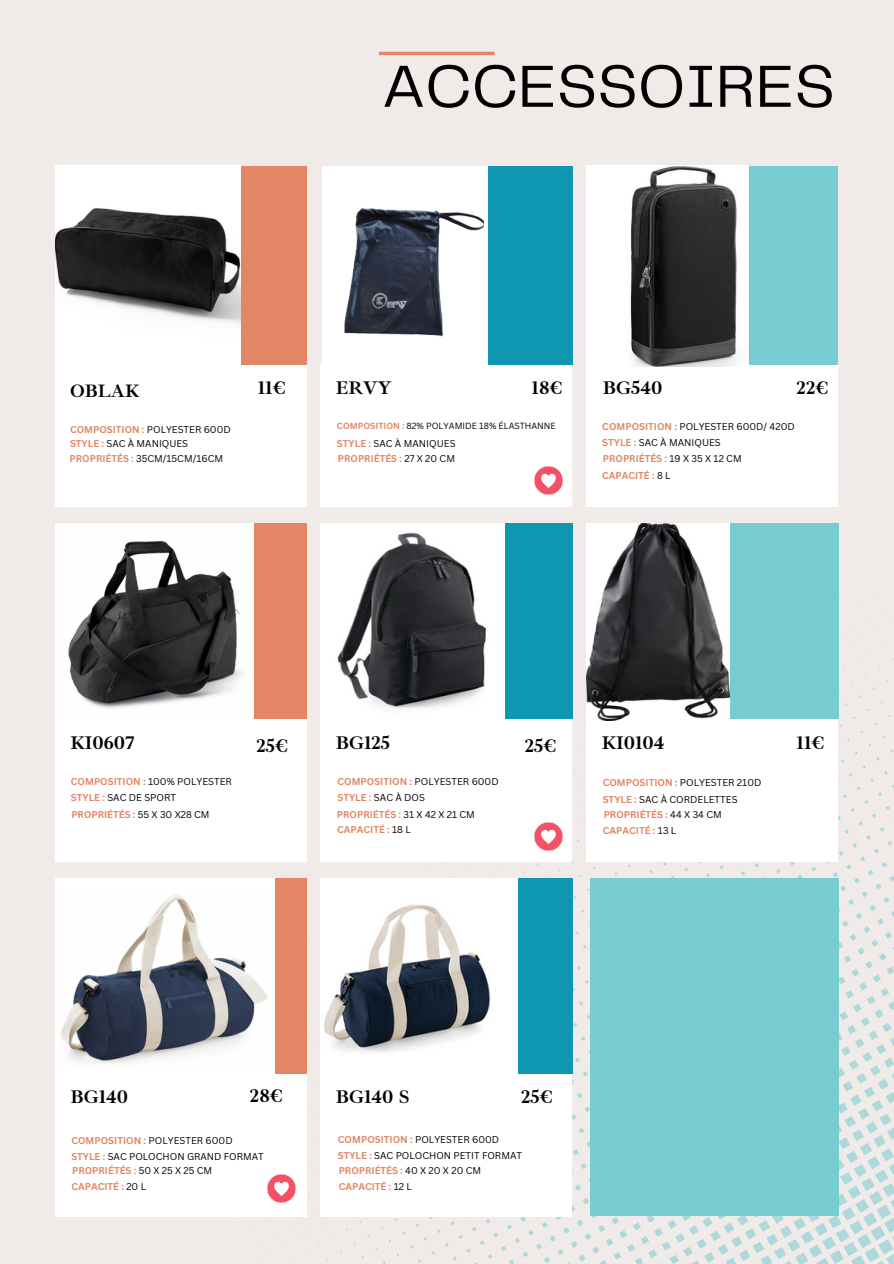
<style>
.page{position:relative;width:894px;height:1264px;background:#fff}
.page>*{position:absolute;margin:0;border:0;box-sizing:border-box;transform-origin:0 0}
.t1{font:61.5px "Telegraf";color:#000}
.t2{font:700 18.75px "Ibarra Real Nova";color:#000}
.t3{font:700 18.45px "Ibarra Real Nova";color:#000}
.t4{font:9.6px/14.5px "Canva Sans";color:#000}
.t5{font:700 9.6px "Canva Sans";color:#e38665}
.t6{font:8.7px "Canva Sans";color:#000}
.s1{font-weight:700;color:#e38665}
.s2{font-weight:700;color:#b68763}
.s3{font-weight:400;color:#000}
</style>
<div class="page">
<div style="left:0;top:0;width:893px;height:1263px;background:#f0ebe9"></div>
<div style="left:55px;top:364px;width:252px;height:143px;background:#fff"></div>
<svg style="left:194px;top:545px;width:699px;height:718px"></svg>
<div style="left:55px;top:719px;width:252px;height:142px;background:#fff"></div>
<div style="left:55px;top:1073px;width:252px;height:143px;background:#fff"></div>
<div style="left:320px;top:364px;width:252px;height:143px;background:#fff"></div>
<div style="left:320px;top:719px;width:252px;height:142px;background:#fff"></div>
<div style="left:320px;top:1073px;width:252px;height:143px;background:#fff"></div>
<div style="left:586px;top:364px;width:251px;height:143px;background:#fff"></div>
<div style="left:586px;top:719px;width:251px;height:142px;background:#fff"></div>
<hr style="left:379px;top:52px;width:115px;height:3px;background:#e38665">
<div style="left:217px;top:166px;width:90px;height:198px;background:#e38665"></div>
<div style="left:215px;top:523px;width:92px;height:196px;background:#e38665"></div>
<div style="left:215px;top:878px;width:92px;height:195px;background:#e38665"></div>
<div style="left:451px;top:878px;width:121px;height:196px;background:#0f97b2"></div>
<div style="left:488px;top:166px;width:84px;height:198px;background:#0f97b2"></div>
<div style="left:322px;top:166px;width:165px;height:198px;background:#fff"></div>
<div style="left:487px;top:523px;width:85px;height:196px;background:#0f97b2"></div>
<div style="left:747px;top:166px;width:91px;height:198px;background:#77ccd1"></div>
<div style="left:723px;top:523px;width:115px;height:196px;background:#77ccd1"></div>
<img style="left:55px;top:523px;width:198px;height:196px">
<img style="left:55px;top:166px;width:186px;height:198px">
<img style="left:344px;top:207px;width:139px;height:130px">
<img style="left:586px;top:166px;width:162px;height:200px">
<img style="left:320px;top:523px;width:184px;height:196px">
<img style="left:586px;top:523px;width:143px;height:197px">
<img style="left:55px;top:878px;width:220px;height:195px">
<img style="left:320px;top:878px;width:197px;height:196px">
<img style="left:267px;top:1174px;width:28px;height:28px">
<img style="left:534px;top:822px;width:28px;height:28px">
<img style="left:534px;top:467px;width:28px;height:28px">
<div style="left:590px;top:878px;width:248px;height:338px;background:#77ccd1"></div>
<h1 class="t1" style="left:382px;top:60px;width:454px">ACCESSOIRES</h1>
<h2 class="t2" style="left:335px;top:376px;width:57px">ERVY</h2>
<h3 class="t3" style="left:70px;top:380px;width:71px">OBLAK</h3>
<h2 class="t2" style="left:531px;top:376px;width:32px">18€</h2>
<h2 class="t2" style="left:258px;top:376px;width:29px">11€</h2>
<h2 class="t2" style="left:602px;top:376px;width:61px">BG540</h2>
<h2 class="t2" style="left:796px;top:376px;width:33px">22€</h2>
<p class="t4" style="left:70px;top:422px;width:162px"><span class="s1">COMPOSITION :</span> POLYESTER 600D<br><span class="s1">STYLE :</span> SAC À MANIQUES<br><span class="s1">PROPRIÉTÉS :</span> 35CM/15CM/16CM</p>
<p class="t6" style="left:337px;top:420px;width:220px"><span class="s1">COMPOSITION</span> <span class="s2">:</span> 82% POLYAMIDE 18% ÉLASTHANNE</p>
<p class="t4" style="left:337px;top:435px;width:120px"><span class="s1">STYLE :</span> SAC À MANIQUES</p>
<p class="t4" style="left:602px;top:418px;width:194px;line-height:16.4px"><span class="s1">COMPOSITION</span> <span class="s2">:</span> POLYESTER 600D/ 420D<br><span class="s1">STYLE :</span> SAC À MANIQUES</p>
<p class="t5" style="left:338px;top:452px;width:119px">PROPRIÉTÉS : <span class="s3">27 X 20 CM</span></p>
<p class="t5" style="left:602px;top:452px;width:140px">PROPRIÉTÉS : <span class="s3">19 X 35 X 12 CM</span></p>
<p class="t5" style="left:602px;top:468px;width:70px">CAPACITÉ : <span class="s3">8 L</span></p>
<h2 class="t2" style="left:70px;top:730px;width:66px">KI0607</h2>
<h2 class="t2" style="left:335px;top:730px;width:56px">BG125</h2>
<h2 class="t2" style="left:601px;top:730px;width:64px">KI0104</h2>
<h2 class="t2" style="left:256px;top:734px;width:33px">25€</h2>
<h2 class="t2" style="left:524px;top:734px;width:33px">25€</h2>
<h2 class="t2" style="left:796px;top:731px;width:29px">11€</h2>
<p class="t4" style="left:71px;top:774px;width:162px"><span class="s1">COMPOSITION</span> <span class="s2">:</span> 100% POLYESTER</p>
<p class="t4" style="left:337px;top:774px;width:163px"><span class="s1">COMPOSITION</span> <span class="s2">:</span> POLYESTER 600D</p>
<p class="t4" style="left:71px;top:790px;width:107px"><span class="s1">STYLE :</span> SAC DE SPORT</p>
<p class="t4" style="left:337px;top:790px;width:89px"><span class="s1">STYLE :</span> SAC À DOS</p>
<p class="t4" style="left:602px;top:774px;width:160px;line-height:16.4px"><span class="s1">COMPOSITION</span> <span class="s2">:</span> POLYESTER 210D<br><span class="s1">STYLE :</span> SAC À CORDELETTES</p>
<p class="t5" style="left:71px;top:807px;width:140px">PROPRIÉTÉS : <span class="s3">55 X 30 X28 CM</span></p>
<p class="t5" style="left:337px;top:807px;width:139px">PROPRIÉTÉS : <span class="s3">31 X 42 X 21 CM</span></p>
<p class="t5" style="left:603px;top:807px;width:119px">PROPRIÉTÉS : <span class="s3">44 X 34 CM</span></p>
<p class="t5" style="left:337px;top:823px;width:75px">CAPACITÉ : <span class="s3">18 L</span></p>
<p class="t5" style="left:602px;top:824px;width:75px">CAPACITÉ : <span class="s3">13 L</span></p>
<h2 class="t2" style="left:70px;top:1085px;width:59px">BG140</h2>
<h2 class="t2" style="left:250px;top:1083px;width:34px">28€</h2>
<h2 class="t2" style="left:335px;top:1085px;width:76px">BG140 S</h2>
<h2 class="t2" style="left:521px;top:1085px;width:33px">25€</h2>
<p class="t4" style="left:71px;top:1132px;width:163px"><span class="s1">COMPOSITION</span> <span class="s2">:</span> POLYESTER 600D</p>
<p class="t4" style="left:338px;top:1132px;width:163px"><span class="s1">COMPOSITION</span> <span class="s2">:</span> POLYESTER 600D</p>
<p class="t4" style="left:71px;top:1148px;width:194px"><span class="s1">STYLE :</span> SAC POLOCHON GRAND FORMAT</p>
<p class="t4" style="left:338px;top:1148px;width:185px"><span class="s1">STYLE :</span> SAC POLOCHON PETIT FORMAT</p>
<p class="t5" style="left:72px;top:1163px;width:142px">PROPRIÉTÉS : <span class="s3">50 X 25 X 25 CM</span></p>
<p class="t5" style="left:71px;top:1179px;width:76px">CAPACITÉ : <span class="s3">20 L</span></p>
<p class="t5" style="left:338px;top:1163px;width:144px">PROPRIÉTÉS : <span class="s3">40 X 20 X 20 CM</span></p>
<p class="t5" style="left:338px;top:1179px;width:75px">CAPACITÉ : <span class="s3">12 L</span></p>
</div>
